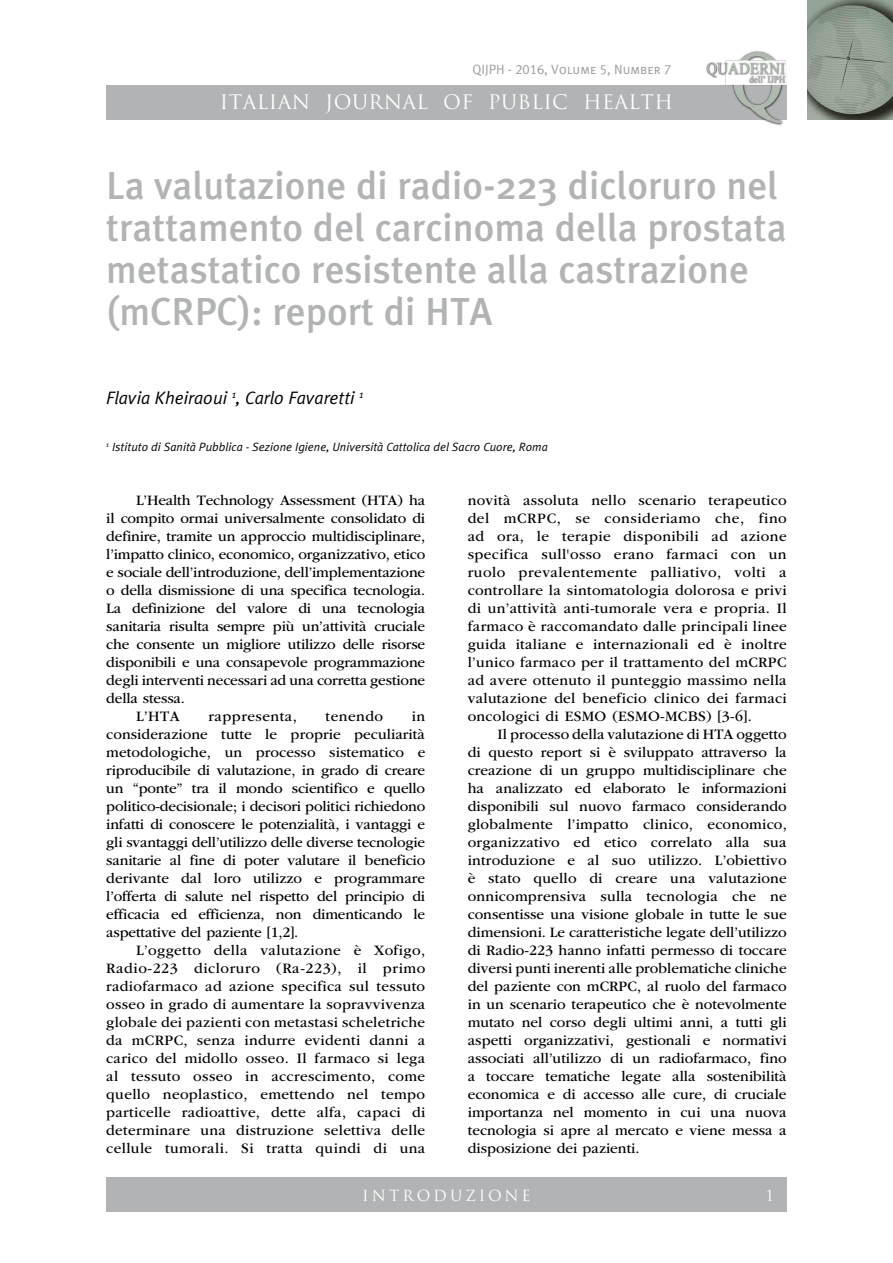
<style>
.page{position:relative;width:893px;height:1263px;background:#fff}
.page>*{position:absolute;margin:0;border:0;box-sizing:border-box;transform-origin:0 0}
.t1{font:500 39px/42px "Meta Plus";color:#b1b3b4}
.t2{font:19.5px "Trajan Pro";letter-spacing:.02em;color:#fff}
.t3{font:italic 18px "Meta Plus Normal";color:#000}
.t4{font:15px/18px "ITC Garamond Std";letter-spacing:-.01em;color:#000;text-align:justify}
.t5{font:15px "Trajan Pro";letter-spacing:.2em;color:#fff}
.t6{font:15px "ITC Garamond Std";letter-spacing:.03em;color:#000}
.t7{font:15px "ITC Garamond Std";letter-spacing:.035em;color:#000}
.t8{font:13.5px "Meta Plus Normal Caps";color:#9c9e9f}
.t9{font:italic 12px "Meta Plus Normal";color:#000}
</style>
<div class="page">
<img style="left:808px;top:0;width:85px;height:119px">
<div style="left:106px;top:85px;width:681px;height:34px;background:#b1b3b4"></div>
<img style="left:701px;top:51px;width:86px;height:75px">
<div style="left:106px;top:1178px;width:681px;height:34px;background:#b1b3b4"></div>
<p class="t8" style="left:472px;top:62px;width:201px">QIJPH - 2016, Volume 5, Number 7</p>
<h2 class="t2" style="left:220px;top:90px;width:455px">ITALIAN JOURNAL OF PUBLIC HEALTH</h2>
<h1 class="t1" style="left:106px;top:164px;width:682px">La valutazione di radio-223 dicloruro nel trattamento del carcinoma della prostata metastatico resistente alla castrazione (mCRPC): report di HTA</h1>
<p class="t3" style="left:106px;top:387px;width:259px">Flavia Kheiraoui <sup>1</sup>, Carlo Favaretti <sup>1</sup></p>
<p class="t9" style="left:106px;top:439px;width:443px"><sup>1</sup> Istituto di Sanità Pubblica - Sezione Igiene, Università Cattolica del Sacro Cuore, Roma</p>
<p class="t4" style="left:136px;top:491px;width:291px">L’Health Technology Assessment (HTA) ha</p>
<p class="t4" style="left:106px;top:509px;width:320px">il compito ormai universalmente consolidato di</p>
<p class="t4" style="left:106px;top:527px;width:320px">definire, tramite un approccio multidisciplinare,</p>
<p class="t4" style="left:106px;top:545px;width:320px">l’impatto clinico, economico, organizzativo, etico</p>
<p class="t4" style="left:106px;top:563px;width:320px">e sociale dell’introduzione, dell’implementazione</p>
<p class="t4" style="left:106px;top:581px;width:320px">o della dismissione di una specifica tecnologia.</p>
<p class="t4" style="left:106px;top:599px;width:320px">La definizione del valore di una tecnologia</p>
<p class="t4" style="left:106px;top:617px;width:320px">sanitaria risulta sempre più un’attività cruciale</p>
<p class="t4" style="left:106px;top:635px;width:320px">che consente un migliore utilizzo delle risorse</p>
<p class="t4" style="left:106px;top:653px;width:320px">disponibili e una consapevole programmazione</p>
<p class="t4" style="left:106px;top:671px;width:320px">degli interventi necessari ad una corretta gestione</p>
<p class="t4" style="left:106px;top:689px;width:80px">della stessa.</p>
<p class="t4" style="left:136px;top:707px;width:45px">L’HTA</p>
<p class="t6" style="left:208px;top:708px;width:90px">rappresenta,</p>
<p class="t7" style="left:326px;top:708px;width:59px">tenendo</p>
<p class="t4" style="left:106px;top:707px;width:321px;text-indent:305px">in considerazione tutte le proprie peculiarità metodologiche, un processo sistematico e riproducibile di valutazione, in grado di creare un “ponte” tra il mondo scientifico e quello politico-decisionale; i decisori politici richiedono infatti di conoscere le potenzialità, i vantaggi e gli svantaggi dell’utilizzo delle diverse tecnologie sanitarie al fine di poter valutare il beneficio derivante dal loro utilizzo e programmare l’offerta di salute nel rispetto del principio di efficacia ed efficienza, non dimenticando le aspettative del paziente [1,2].</p>
<p class="t4" style="left:106px;top:941px;width:321px;text-indent:30px">L’oggetto della valutazione è Xofigo, Radio-223 dicloruro (Ra-223), il primo radiofarmaco ad azione specifica sul tessuto osseo in grado di aumentare la sopravvivenza globale dei pazienti con metastasi scheletriche da mCRPC, senza indurre evidenti danni a carico del midollo osseo. Il farmaco si lega al tessuto osseo in accrescimento, come quello neoplastico, emettendo nel tempo particelle radioattive, dette alfa, capaci di determinare una distruzione selettiva delle cellule tumorali. Si tratta quindi di una</p>
<p class="t4" style="left:468px;top:491px;width:321px">novità assoluta nello scenario terapeutico del mCRPC, se consideriamo che, fino ad ora, le terapie disponibili ad azione specifica sull'osso erano farmaci con un ruolo prevalentemente palliativo, volti a controllare la sintomatologia dolorosa e privi di un’attività anti-tumorale vera e propria. Il farmaco è raccomandato dalle principali linee guida italiane e internazionali ed è inoltre l’unico farmaco per il trattamento del mCRPC ad avere ottenuto il punteggio massimo nella valutazione del beneficio clinico dei farmaci oncologici di ESMO (ESMO-MCBS) [3-6].</p>
<p class="t4" style="left:468px;top:725px;width:321px;text-indent:30px">Il processo della valutazione di HTA oggetto di questo report si è sviluppato attraverso la creazione di un gruppo multidisciplinare che ha analizzato ed elaborato le informazioni disponibili sul nuovo farmaco considerando globalmente l’impatto clinico, economico, organizzativo ed etico correlato alla sua introduzione e al suo utilizzo. L’obiettivo è stato quello di creare una valutazione onnicomprensiva sulla tecnologia che ne consentisse una visione globale in tutte le sue dimensioni. Le caratteristiche legate dell’utilizzo di Radio-223 hanno infatti permesso di toccare diversi punti inerenti alle problematiche cliniche del paziente con mCRPC, al ruolo del farmaco in un scenario terapeutico che è notevolmente mutato nel corso degli ultimi anni, a tutti gli aspetti organizzativi, gestionali e normativi associati all’utilizzo di un radiofarmaco, fino a toccare tematiche legate alla sostenibilità economica e di accesso alle cure, di cruciale importanza nel momento in cui una nuova tecnologia si apre al mercato e viene messa a disposizione dei pazienti.</p>
<p class="t5" style="left:362px;top:1185px;width:170px">INTRODUZIONE</p>
<p class="t5" style="left:765px;top:1185px;width:10px">1</p>
</div>
